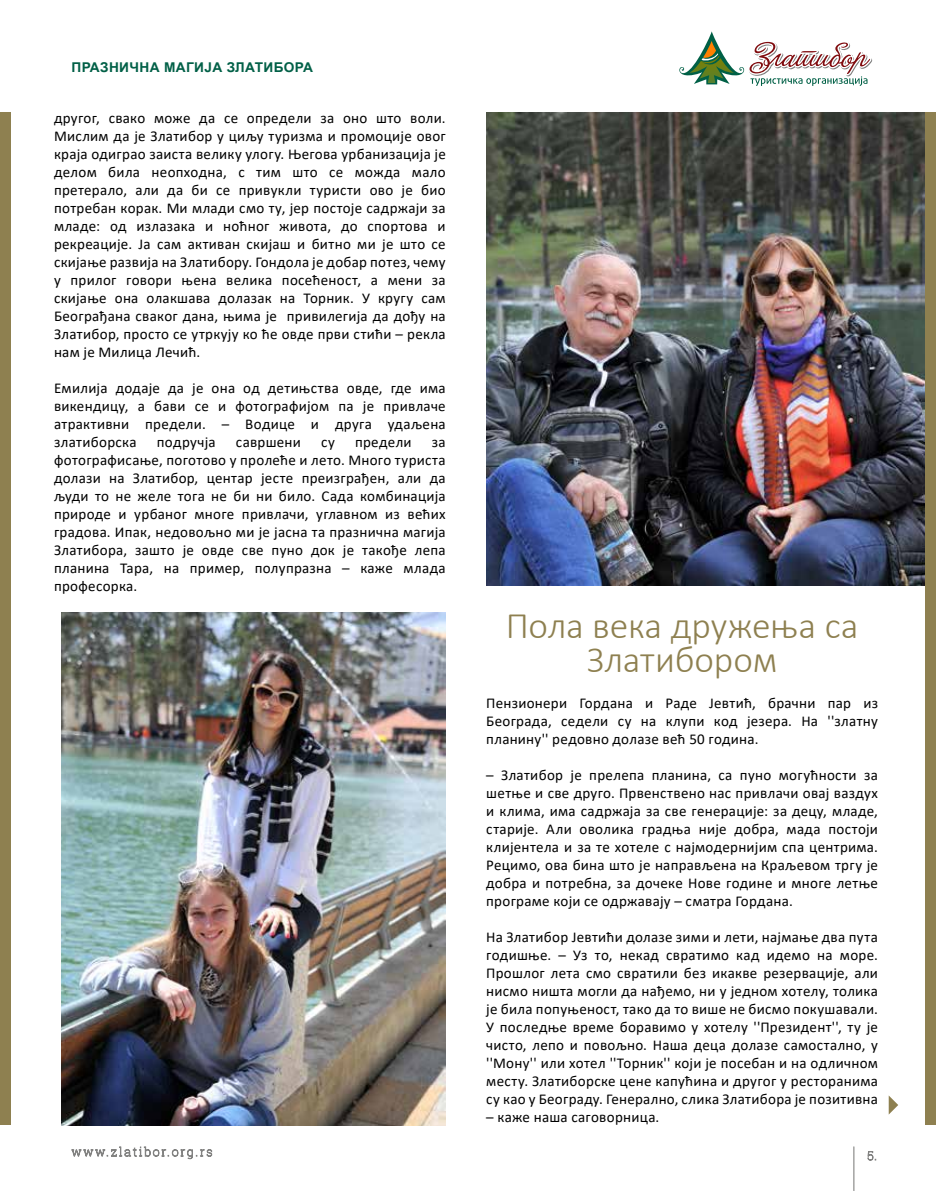
<style>
.page{position:relative;width:936px;height:1191px;background:#fff}
.page>*{position:absolute;margin:0;border:0;box-sizing:border-box;transform-origin:0 0}
.t1{font:300 37.5px/34.5px "Calibri";letter-spacing:-.005em;color:#8e8050;text-align:center}
.t2{font:15px/18px "Calibri";letter-spacing:.02em;color:#000;text-align:justify}
.t3{font:700 13.5px "Arial";letter-spacing:.025em;color:#026047}
</style>
<div class="page">
<img style="left:486px;top:112px;width:439px;height:473px">
<svg style="left:867px;top:1151px;width:9px;height:10px"></svg>
<svg style="left:71px;top:1146px;width:141px;height:14px"></svg>
<hr style="left:853px;top:1146px;width:1px;height:45px;background:#828281">
<svg style="left:679px;top:31px;width:194px;height:55px"></svg>
<div style="left:925px;top:112px;width:10px;height:1013px;background:#8e8050"></div>
<div style="left:0;top:112px;width:10px;height:1013px;background:#8e8050"></div>
<svg style="left:888px;top:1095px;width:10px;height:19px"></svg>
<img style="left:61px;top:612px;width:385px;height:513px">
<p class="t3" style="left:71px;top:58px;width:243px">ПРАЗНИЧНА МАГИЈА ЗЛАТИБОРА</p>
<p class="t2" style="left:54px;top:108px;width:393px">другог, свако може да се определи за оно што воли.<br>Мислим да је Златибор у циљу туризма и промоције овог краја одиграо заиста велику улогу. Његова урбанизација је делом била неопходна, с тим што се можда мало претерало, али да би се привукли туристи ово је био потребан корак. Ми млади смо ту, јер постоје садржаји за младе: од излазака и ноћног живота, до спортова и рекреације. Ја сам активан скијаш и битно ми је што се скијање развија на Златибору. Гондола је добар потез, чему у прилог говори њена велика посећеност, а мени за скијање она олакшава долазак на Торник. У кругу сам Београђана сваког дана, њима је привилегија да дођу на Златибор, просто се утркују ко ће овде први стићи – рекла нам је Милица Лечић.</p>
<p class="t2" style="left:54px;top:378px;width:393px">Емилија додаје да је она од детињства овде, где има викендицу, а бави се и фотографијом па је привлаче атрактивни предели. – Водице и друга удаљена златиборска</p>
<p class="t2" style="left:157px;top:432px;width:60px">подручја</p>
<p class="t2" style="left:236px;top:432px;width:67px">савршени</p>
<p class="t2" style="left:321px;top:432px;width:15px">су</p>
<p class="t2" style="left:355px;top:432px;width:58px">предели</p>
<p class="t2" style="left:54px;top:432px;width:393px;text-indent:378px">за фотографисање, поготово у пролеће и лето. Много туриста долази на Златибор, центар јесте преизграђен, али да људи то не желе тога не би ни било. Сада комбинација природе и урбаног многе привлачи, углавном из већих градова. Ипак, недовољно ми је јасна та празнична магија Златибора, зашто је овде све пуно док је такође лепа планина Тара, на пример, полупразна – каже млада професорка.</p>
<h1 class="t1" style="left:505px;top:607px;width:354px">Пола века дружења са<br>Златибором</h1>
<p class="t2" style="left:486px;top:693px;width:393px">Пензионери Гордана и Раде Јевтић, брачни пар из Београда, седели су на клупи код језера. На ''златну планину'' редовно долазе већ 50 година.</p>
<p class="t2" style="left:486px;top:765px;width:393px">– Златибор је прелепа планина, са пуно могућности за шетње и све друго. Првенствено нас привлачи овај ваздух и клима, има садржаја за све генерације: за децу, младе, старије. Али оволика градња није добра, мада постоји клијентела и за те хотеле с најмодернијим спа центрима.<br>Рецимо, ова бина што је направљена на Краљевом тргу је добра и потребна, за дочеке Нове године и многе летње програме који се одржавају – сматра Гордана.</p>
<p class="t2" style="left:486px;top:927px;width:393px">На Златибор Јевтићи долазе зими и лети, најмање два пута годишње. – Уз то, некад свратимо кад идемо на море.<br>Прошлог лета смо свратили без икакве резервације, али нисмо ништа могли да нађемо, ни у једном хотелу, толика је била попуњеност, тако да то више не бисмо покушавали.<br>У последње време боравимо у хотелу ''Президент'', ту је чисто, лепо и повољно. Наша деца долазе самостално, у ''Мону'' или хотел ''Торник'' који је посебан и на одличном месту. Златиборске цене капућина и другог у ресторанима су као у Београду. Генерално, слика Златибора је позитивна</p>
<p class="t2" style="left:486px;top:1107px;width:175px">– каже наша саговорница.</p>
</div>
